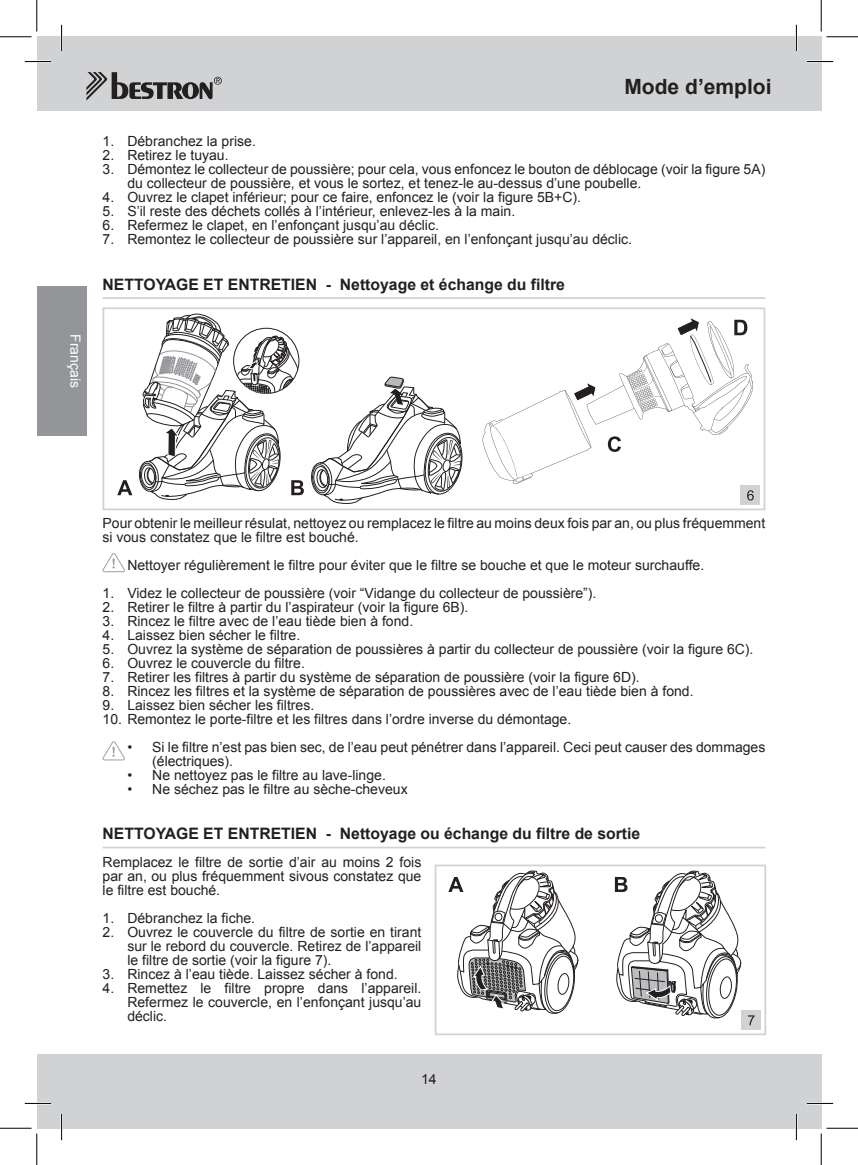
<style>
.page{position:relative;width:858px;height:1165px;background:#fff}
.page>*{position:absolute;margin:0;border:0;box-sizing:border-box;transform-origin:0 0}
.t1{font:700 21px "Arial";color:#231f20}
.t2{font:700 15.75px "Arial";color:#231f20}
.t3{font:14px/14px "Arial";color:#231f20}
.t4{font:14px "Arial";color:#fff}
</style>
<div class="page">
<div style="left:37px;top:37px;width:784px;height:74px;background:#d1d2d4"></div>
<div style="left:37px;top:1054px;width:784px;height:74px;background:#d1d2d4"></div>
<svg style="left:86px;top:72px;width:136px;height:29px"></svg>
<div style="left:37px;top:286px;width:49px;height:150px;background:#939598"></div>
<hr style="left:102px;top:297px;width:663px;height:2px;background:#d1d2d4">
<hr style="left:102px;top:847px;width:663px;height:1px;background:#d1d2d4">
<svg style="left:102px;top:553px;width:23px;height:19px"></svg>
<svg style="left:102px;top:741px;width:23px;height:19px"></svg>
<div style="left:599px;top:1014px;width:20px;height:14px;border:1px solid #fff;border-radius:50%"></div>
<svg style="left:448px;top:870px;width:131px;height:144px"></svg>
<div style="left:434px;top:864px;width:332px;height:171px;border:2px solid #d1d2d4"></div>
<div style="left:741px;top:1010px;width:20px;height:20px;background:#d1d2d4"></div>
<svg style="left:614px;top:871px;width:140px;height:154px"></svg>
<svg style="left:311px;top:377px;width:152px;height:127px"></svg>
<svg style="left:117px;top:313px;width:187px;height:187px"></svg>
<div style="left:740px;top:485px;width:20px;height:20px;background:#d1d2d4"></div>
<svg style="left:747px;top:490px;width:6px;height:10px"></svg>
<svg style="left:482px;top:318px;width:271px;height:166px"></svg>
<div style="left:102px;top:307px;width:663px;height:203px;border:2px solid #d1d2d4"></div>
<hr style="left:25px;top:60px;width:26px;height:3px;background:#fff">
<hr style="left:806px;top:60px;width:26px;height:3px;background:#fff">
<hr style="left:25px;top:1102px;width:26px;height:2px;background:#fff">
<hr style="left:806px;top:1102px;width:26px;height:2px;background:#fff">
<hr style="left:60px;top:25px;width:3px;height:26px;background:#fff">
<hr style="left:60px;top:1114px;width:3px;height:26px;background:#fff">
<hr style="left:795px;top:25px;width:2px;height:26px;background:#fff">
<hr style="left:795px;top:1114px;width:2px;height:26px;background:#fff">
<svg style="left:25px;top:61px;width:26px;height:1px"></svg>
<svg style="left:806px;top:61px;width:26px;height:1px"></svg>
<svg style="left:25px;top:1103px;width:26px;height:1px"></svg>
<svg style="left:806px;top:1103px;width:26px;height:1px"></svg>
<svg style="left:61px;top:25px;width:1px;height:26px"></svg>
<svg style="left:61px;top:1114px;width:1px;height:26px"></svg>
<svg style="left:795px;top:25px;width:1px;height:26px"></svg>
<svg style="left:795px;top:1114px;width:1px;height:26px"></svg>
<hr style="left:0;top:36px;width:32px;height:1px;background:#000">
<hr style="left:826px;top:36px;width:31px;height:1px;background:#000">
<hr style="left:0;top:1128px;width:32px;height:1px;background:#000">
<hr style="left:826px;top:1128px;width:31px;height:1px;background:#000">
<hr style="left:36px;top:0;width:1px;height:32px;background:#000">
<hr style="left:36px;top:1133px;width:1px;height:32px;background:#000">
<hr style="left:820px;top:0;width:1px;height:32px;background:#000">
<hr style="left:820px;top:1133px;width:1px;height:32px;background:#000">
<p class="t4" style="left:85px;top:334px;width:55px;rotate:90deg">Français</p>
<h1 class="t1" style="left:624px;top:73px;width:149px">Mode d’emploi</h1>
<p class="t3" style="left:102px;top:134px;width:155px">1. Débranchez la prise.</p>
<p class="t3" style="left:102px;top:148px;width:127px">2. Retirez le tuyau.</p>
<p class="t3" style="left:127px;top:162px;width:639px;text-indent:-25px">3. Démontez le collecteur de poussière; pour cela, vous enfoncez le bouton de déblocage (voir la figure 5A) du collecteur de poussière, et vous le sortez, et tenez-le au-dessus d’une poubelle.</p>
<p class="t3" style="left:102px;top:190px;width:480px">4. Ouvrez le clapet inférieur; pour ce faire, enfoncez le (voir la figure 5B+C).</p>
<p class="t3" style="left:102px;top:204px;width:414px">5. S’il reste des déchets collés à l’intérieur, enlevez-les à la main.</p>
<p class="t3" style="left:102px;top:218px;width:338px">6. Refermez le clapet, en l’enfonçant jusqu’au déclic.</p>
<p class="t3" style="left:102px;top:232px;width:531px">7. Remontez le collecteur de poussière sur l’appareil, en l’enfonçant jusqu’au déclic.</p>
<p class="t2" style="left:102px;top:274px;width:464px">Nettoyag e et entretien - Nettoyage et échange du filtre</p>
<p class="t3" style="left:102px;top:516px;width:664px">Pour obtenir le meilleur résulat, nettoyez ou remplacez le filtre au moins deux fois par an, ou plus fréquemment si vous constatez que le filtre est bouché.</p>
<p class="t3" style="left:127px;top:558px;width:578px">Nettoyer régulièrement le filtre pour éviter que le filtre se bouche et que le moteur surchauffe.</p>
<p class="t3" style="left:102px;top:586px;width:495px">1. Videz le collecteur de poussière (voir “Vidange du collecteur de poussière”).</p>
<p class="t3" style="left:102px;top:600px;width:367px">2. Retirer le filtre à partir du l’aspirateur (voir la figure 6B).</p>
<p class="t3" style="left:102px;top:614px;width:312px">3. Rincez le filtre avec de l’eau tiède bien à fond.</p>
<p class="t3" style="left:102px;top:628px;width:199px">4. Laissez bien sécher le filtre.</p>
<p class="t3" style="left:102px;top:642px;width:652px">5. Ouvrez la système de séparation de poussières à partir du collecteur de poussière (voir la figure 6C).</p>
<p class="t3" style="left:102px;top:656px;width:204px">6. Ouvrez le couvercle du filtre.</p>
<p class="t3" style="left:102px;top:670px;width:538px">7. Retirer les filtres à partir du système de séparation de poussière (voir la figure 6D).</p>
<p class="t3" style="left:102px;top:684px;width:592px">8. Rincez les filtres et la système de séparation de poussières avec de l’eau tiède bien à fond.</p>
<p class="t3" style="left:102px;top:698px;width:213px">9. Laissez bien sécher les filtres.</p>
<p class="t3" style="left:102px;top:712px;width:470px">10. Remontez le porte-filtre et les filtres dans l’ordre inverse du démontage.</p>
<p class="t3" style="left:152px;top:740px;width:614px;text-indent:-25px">• Si le filtre n’est pas bien sec, de l’eau peut pénétrer dans l’appareil. Ceci peut causer des dommages (électriques).</p>
<p class="t3" style="left:127px;top:768px;width:260px">• Ne nettoyez pas le filtre au lave-linge.</p>
<p class="t3" style="left:127px;top:782px;width:282px">• Ne séchez pas le filtre au sèche-cheveux</p>
<p class="t2" style="left:102px;top:823px;width:539px">Nettoyag e et entretien - Nettoyage ou échange du filtre de sortie</p>
<p class="t3" style="left:102px;top:855px;width:320px;text-align:justify">Remplacez le filtre de sortie d’air au moins 2 fois par an, ou plus fréquemment sivous constatez que le filtre est bouché.</p>
<p class="t3" style="left:103px;top:911px;width:154px">1. Débranchez la fiche.</p>
<p class="t3" style="left:127px;top:925px;width:295px;text-align:justify;text-indent:-25px">2. Ouvrez le couvercle du filtre de sortie en tirant sur le rebord du couvercle. Retirez de l’appareil le filtre de sortie (voir la figure 7).</p>
<p class="t3" style="left:103px;top:967px;width:296px">3. Rincez à l’eau tiède. Laissez sécher à fond.</p>
<p class="t3" style="left:127px;top:981px;width:295px;text-align:justify;text-indent:-25px">4. Remettez le filtre propre dans l’appareil.<br>Refermez le couvercle, en l’enfonçant jusqu’au déclic.</p>
<p class="t3" style="left:421px;top:1072px;width:17px">14</p>
</div>
